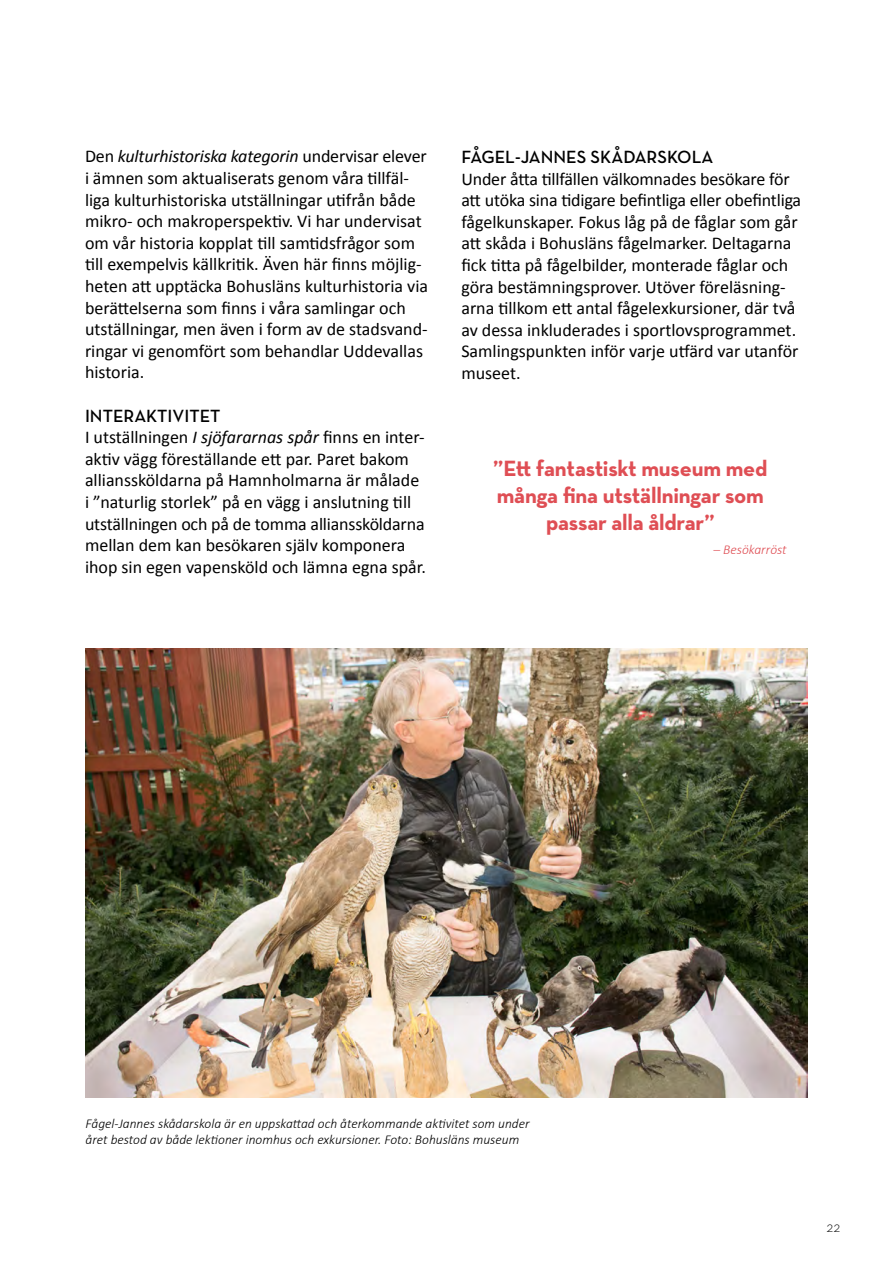
<style>
.page{position:relative;width:893px;height:1263px;background:#fff}
.page>*{position:absolute;margin:0;border:0;box-sizing:border-box;transform-origin:0 0}
.t1{font:700 22.5px/27px "Neutraface Text";letter-spacing:-.01em;color:#df4e54;text-align:center}
.t2{font:18px/21.6px "Calibri";color:#000}
.t3{font:600 18px "Neutraface Text";color:#000}
.t4{font:300 15px "Neutraface Text";color:#000}
.t5{font:italic 300 13.5px/16.2px "Calibri";color:#000}
.t6{font:italic 300 13.5px "Calibri";color:#df4e54}
.s1{font-style:italic}
</style>
<div class="page">
<img style="left:85px;top:648px;width:723px;height:449px">
<p class="t2" style="left:85px;top:145px;width:345px">Den <span class="s1">kulturhistoriska kategorin</span> undervisar elever i ämnen som aktualiserats genom våra tillfäl&shy;liga kulturhistoriska utställningar utifrån både mikro- och makroperspektiv. Vi har undervisat om vår historia kopplat till samtidsfrågor som till exempelvis källkritik. Även här finns möjlig&shy;heten att upptäcka Bohusläns kulturhistoria via berättelserna som finns i våra samlingar och utställningar, men även i form av de stadsvand&shy;ringar vi genomfört som behandlar Uddevallas historia.</p>
<p class="t3" style="left:85px;top:404px;width:137px">INTERAKTIVITET</p>
<p class="t2" style="left:85px;top:426px;width:342px">I utställningen <span class="s1">I sjöfararnas spår</span> finns en inter&shy;aktiv vägg föreställande ett par. Paret bakom allianssköldarna på Hamnholmarna är målade i ”naturlig storlek” på en vägg i anslutning till utställningen och på de tomma allianssköldarna mellan dem kan besökaren själv komponera ihop sin egen vapensköld och lämna egna spår.</p>
<p class="t3" style="left:461px;top:145px;width:254px">FÅGEL-JANNES SKÅDARSKOLA</p>
<p class="t2" style="left:461px;top:167px;width:341px">Under åtta tillfällen välkomnades besökare för att utöka sina tidigare befintliga eller obefintliga fågelkunskaper. Fokus låg på de fåglar som går att skåda i Bohusläns fågelmarker. Deltagarna fick titta på fågelbilder, monterade fåglar och göra bestämningsprover. Utöver föreläsning&shy;arna tillkom ett antal fågelexkursioner, där två av dessa inkluderades i sportlovsprogrammet.<br>Samlingspunkten inför varje utfärd var utanför museet.</p>
<p class="t1" style="left:493px;top:454px;width:276px">”Ett fantastiskt museum med många fina utställningar som passar alla åldrar”</p>
<p class="t6" style="left:713px;top:542px;width:75px">– Besökarröst</p>
<p class="t5" style="left:86px;top:1115px;width:446px">Fågel-Jannes skådarskola är en uppskattad och återkommande aktivitet som under året bestod av både lektioner inomhus och exkursioner. Foto: Bohusläns museum</p>
<p class="t4" style="left:826px;top:1217px;width:15px">22</p>
</div>
